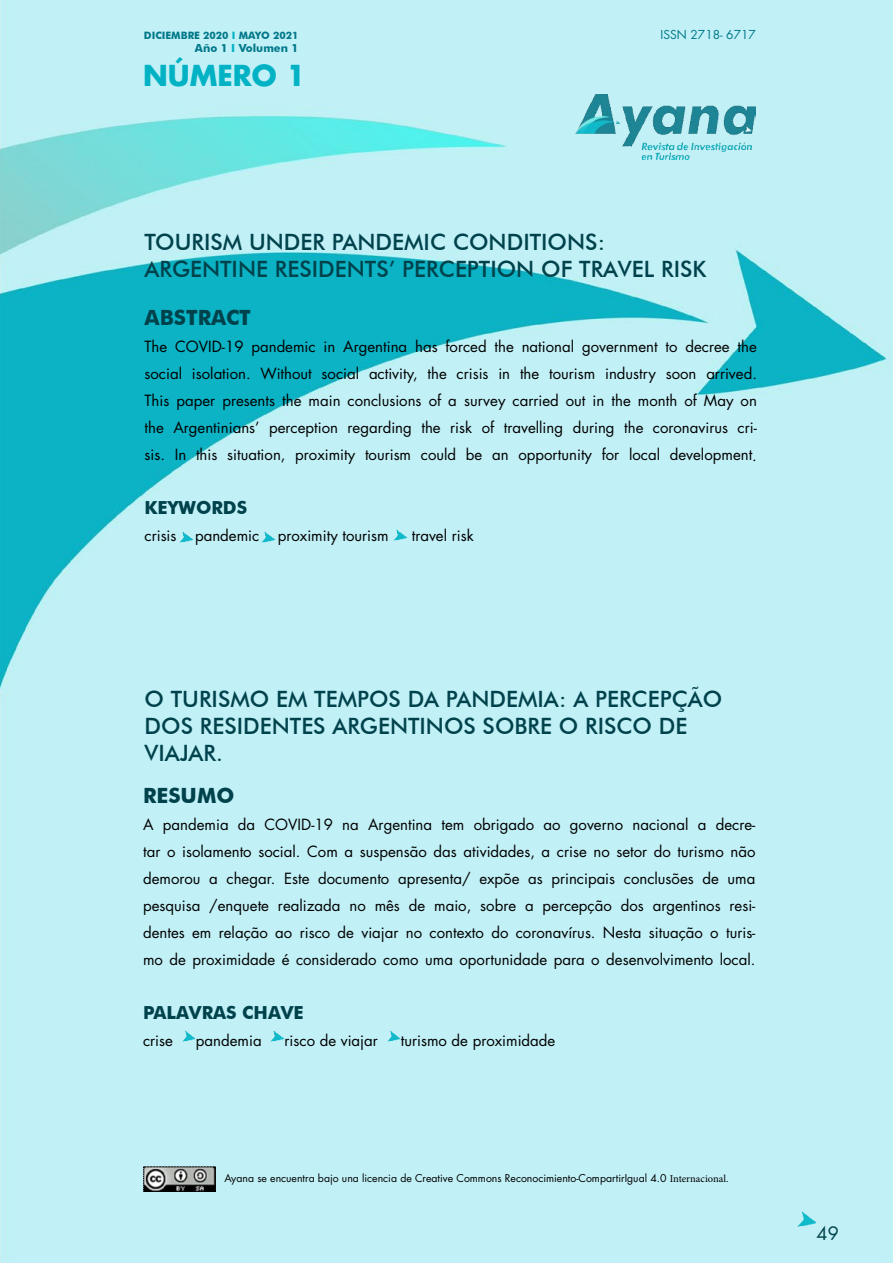
<style>
.page{position:relative;width:893px;height:1263px;background:#fff}
.page>*{position:absolute;margin:0;border:0;box-sizing:border-box;transform-origin:0 0}
.t1{font:700 28.05px "Futura";color:#00b2c4}
.t2{font:500 22.5px/27px "Futura BT";color:#00424c}
.t3{font:700 21px "Futura BT";color:#00424c}
.t4{font:700 18px "Futura BT";color:#00424c}
.t5{font:18px "Futura";color:#00424c}
.t6{font:15px/27px "Futura";color:#000;text-align:justify}
.t7{font:12px "Futura";color:#007889}
.t8{font:700 11.1px "Futura BT";color:#007889}
.t9{font:10.5px "Futura";color:#000}
.t10{font:700 10.2px "Futura BT";color:#007889}
.s1{color:#00b2c4}
.s2{font-family:"Minion Pro"}
</style>
<div class="page">
<img style="left:0;top:0;width:893px;height:1263px">
<img style="left:262px;top:531px;width:14px;height:11px">
<svg style="left:394px;top:529px;width:13px;height:11px"></svg>
<img style="left:182px;top:1030px;width:14px;height:11px">
<img style="left:271px;top:1030px;width:14px;height:11px">
<img style="left:387px;top:1030px;width:14px;height:11px">
<img style="left:179px;top:531px;width:14px;height:11px">
<p class="t10" style="left:144px;top:29px;width:156px">DICIEMBRE 2020 <span class="s1">I</span> MAYO 2021</p>
<p class="t8" style="left:195px;top:41px;width:105px">Año 1 <span class="s1">I</span> Volumen 1</p>
<h1 class="t1" style="left:143px;top:57px;width:164px">NÚMERO 1</h1>
<p class="t7" style="left:657px;top:27px;width:31px">ISSN:</p>
<p class="t7" style="left:661px;top:27px;width:97px">ISSN 2718- 6717</p>
<h2 class="t2" style="left:145px;top:228px;width:563px">TOURISM UNDER PANDEMIC CONDITIONS:<br>ARGENTINE RESIDENTS’ PERCEPTION OF TRAVEL RISK</h2>
<h3 class="t3" style="left:145px;top:305px;width:108px">ABSTRACT</h3>
<p class="t6" style="left:145px;top:333px;width:614px">The COVID-19 pandemic in Argentina has forced the national government to decree the social isolation. Without social activity, the crisis in the tourism industry soon arrived.<br>This paper presents the main conclusions of a survey carried out in the month of May on the Argentinians’ perception regarding the risk of travelling during the coronavirus cri&shy;sis. In this situation, proximity tourism could be an opportunity for local development.</p>
<p class="t4" style="left:145px;top:497px;width:104px">KEYWORDS</p>
<p class="t6" style="left:145px;top:522px;width:246px">crisis pandemic proximity tourism</p>
<p class="t6" style="left:412px;top:522px;width:64px">travel risk</p>
<h2 class="t2" style="left:145px;top:686px;width:579px">O TURISMO EM TEMPOS DA PANDEMIA: A PERCEPÇÃO<br>DOS RESIDENTES ARGENTINOS SOBRE O RISCO DE<br>VIAJAR.</h2>
<h3 class="t3" style="left:143px;top:783px;width:93px">RESUMO</h3>
<p class="t6" style="left:143px;top:811px;width:614px">A pandemia da COVID-19 na Argentina tem obrigado ao governo nacional a decre&shy;tar o isolamento social. Com a suspensão das atividades, a crise no setor do turismo não demorou a chegar. Este documento apresenta/ expõe as principais conclusões de uma pesquisa /enquete realizada no mês de maio, sobre a percepção dos argentinos resi&shy;dentes em relação ao risco de viajar no contexto do coronavírus. Nesta situação o turis&shy;mo de proximidade é considerado como uma oportunidade para o desenvolvimento local.</p>
<p class="t4" style="left:143px;top:1001px;width:162px">PALAVRAS CHAVE</p>
<p class="t6" style="left:143px;top:1027px;width:31px">crise</p>
<p class="t6" style="left:196px;top:1027px;width:67px">pandemia</p>
<p class="t6" style="left:285px;top:1027px;width:95px">risco de viajar</p>
<p class="t6" style="left:401px;top:1027px;width:156px">turismo de proximidade</p>
<p class="t9" style="left:224px;top:1171px;width:506px">Ayana se encuentra bajo una licencia de Creative Commons Reconocimiento-CompartirIgual 4.0 <span class="s2">Internacional.</span></p>
<p class="t5" style="left:817px;top:1222px;width:24px">49</p>
</div>
